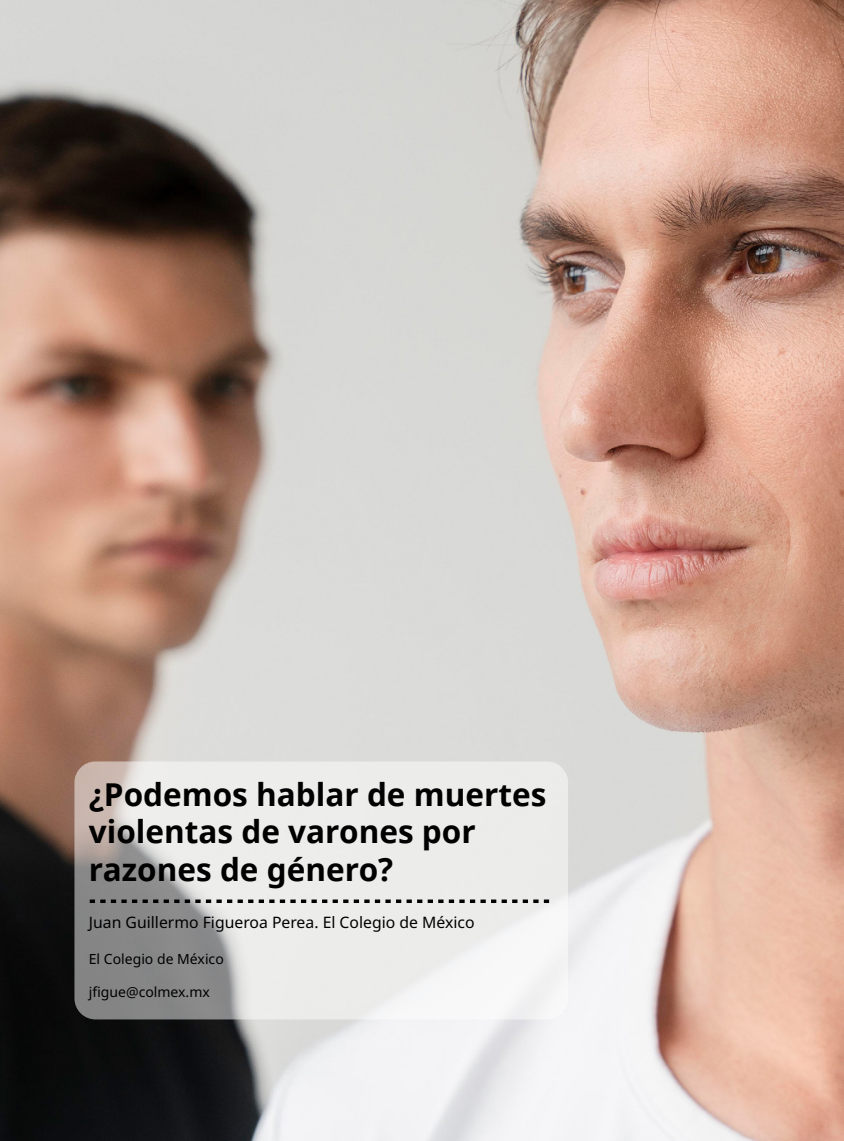
<style>
.page{position:relative;width:844px;height:1141px;background:#fff}
.page>*{position:absolute;margin:0;border:0;box-sizing:border-box;transform-origin:0 0}
.t1{font:700 31.5px/37.8px "Noto Sans";color:#000}
.t2{font:15.75px "Noto Sans";color:#000}
.t3{font:14px "Noto Sans";color:#000}
</style>
<div class="page">
<img style="left:0;top:0;width:843px;height:1141px">
<svg style="left:74px;top:761px;width:494px;height:258px;fill:#ececeb"></svg>
<svg style="left:90px;top:899px;width:459px;height:4px"></svg>
<p class="t1" style="left:89px;top:774px;width:459px">¿Podemos hablar de muertes violentas de varones por razones de género?</p>
<p class="t2" style="left:89px;top:913px;width:387px">Juan Guillermo Figueroa Perea. El Colegio de México</p>
<p class="t3" style="left:89px;top:951px;width:136px">El Colegio de México</p>
<p class="t3" style="left:89px;top:984px;width:122px">jfigue@colmex.mx</p>
</div>
